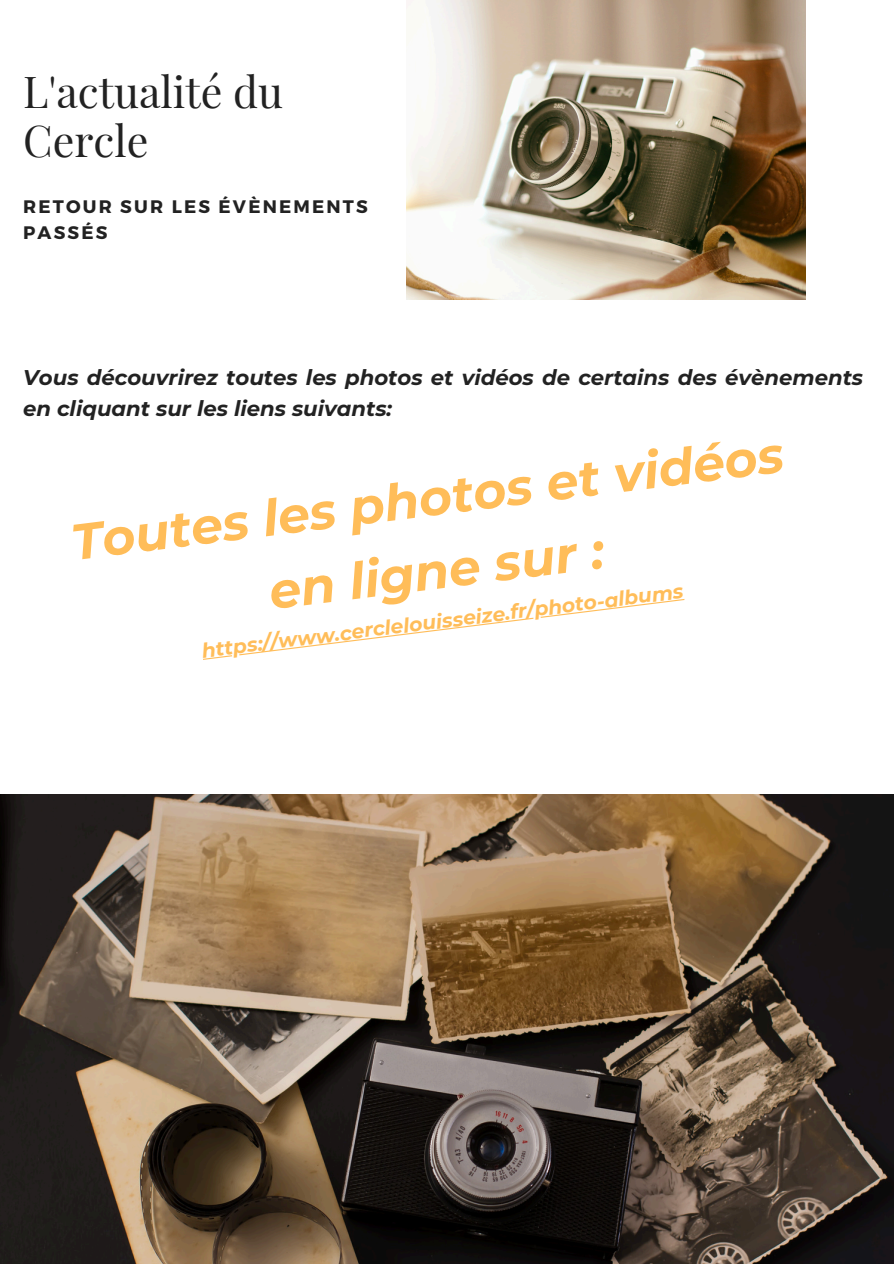
<style>
.page{position:relative;width:894px;height:1264px;background:#fff}
.page>*{position:absolute;margin:0;border:0;box-sizing:border-box;transform-origin:0 0}
.t1{font:italic 700 50.25px/73.2px "Montserrat";color:#ffbd59;text-align:center}
.t2{font:43.05px/49.1px "Playfair Display";color:#222}
.t3{font:italic 700 21.15px/30.5px "Montserrat";color:#222}
.t4{font:italic 700 20.1px "Montserrat";color:#ffbd59}
.t5{font:700 18.15px/25px "Montserrat";letter-spacing:.12em;color:#222}
</style>
<div class="page">
<img style="left:406px;top:0;width:399px;height:299px">
<img style="left:0;top:794px;width:893px;height:469px">
<svg style="left:203px;top:599px;width:481px;height:61px"></svg>
<p class="t2" style="left:23px;top:65px;width:261px">L'actualité du<br>Cercle</p>
<p class="t5" style="left:23px;top:193px;width:346px">RETOUR SUR LES ÉVÈNEMENTS<br>PASSÉS</p>
<p class="t3" style="left:23px;top:362px;width:841px">Vous découvrirez toutes les photos et vidéos de certains des évènements en cliquant sur les liens suivants:</p>
<p class="t1" style="left:67px;top:505px;width:718px;rotate:-7deg">Toutes les photos et vidéos en ligne sur :</p>
<p class="t4" style="left:200px;top:638px;width:486px;rotate:-7deg">https://www.cerclelouisseize.fr/photo-albums</p>
</div>
